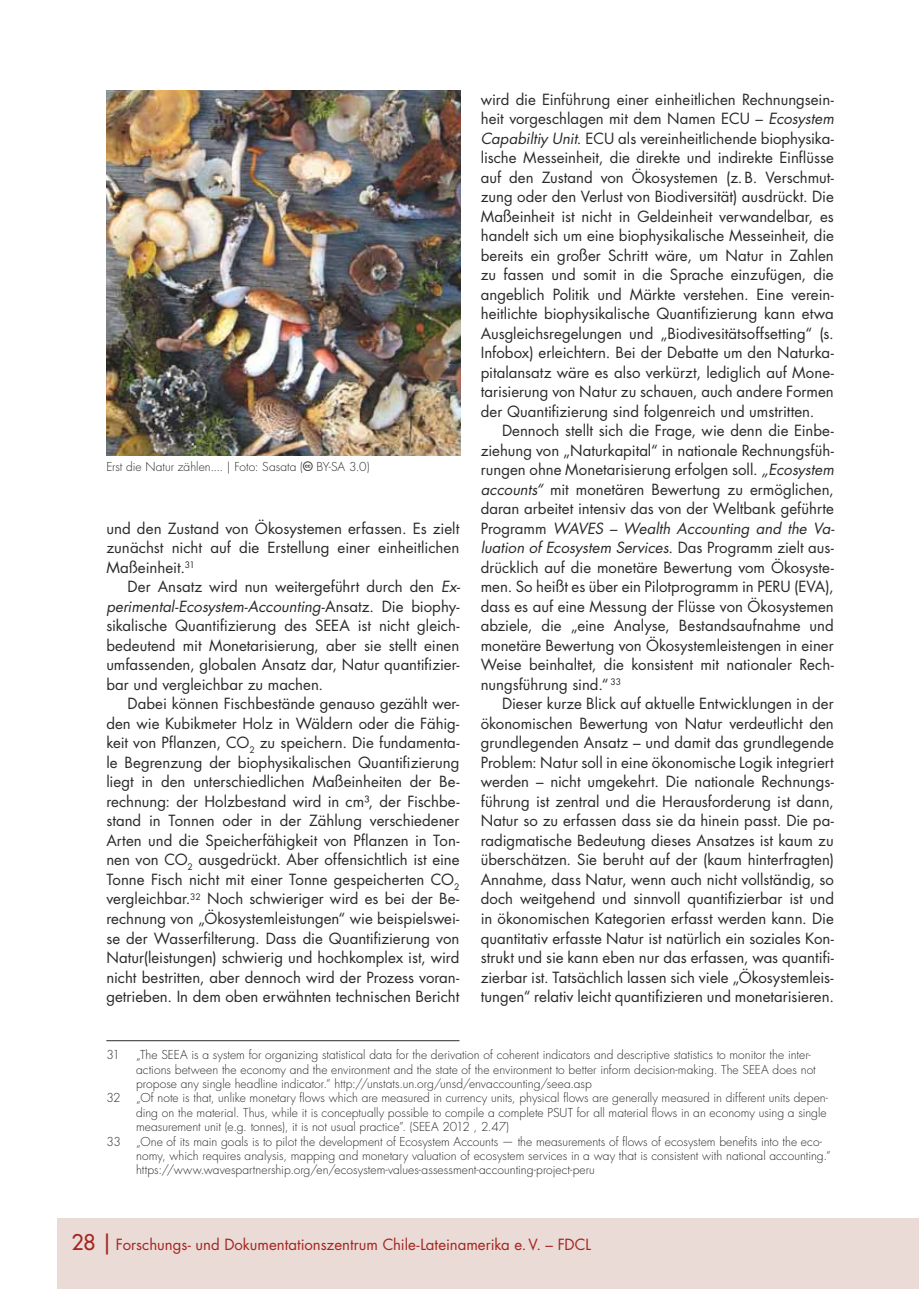
<style>
.page{position:relative;width:919px;height:1289px;background:#fff}
.page>*{position:absolute;margin:0;border:0;box-sizing:border-box;transform-origin:0 0}
.t1{font:15px/19.5px "Futura Std";color:#292b2a;text-align:justify}
.t2{font:15px "Futura Std";color:#a42521}
.t3{font:300 12px/14.4px "Futura Std";color:#292b2a}
.s1{font-style:italic}
.s2{font-family:"Futura Com";font-weight:500;font-size:21px}
</style>
<div class="page">
<div style="left:57px;top:1218px;width:861px;height:70px;background:#eadbd6"></div>
<img style="left:106px;top:90px;width:354px;height:365px">
<hr style="left:106px;top:1040px;width:353px;height:1px;background:#292b2a">
<p class="t3" style="left:106px;top:460px;width:265px">Erst die Natur zählen.... | Foto: Sasata ( BY-SA 3.0)</p>
<p class="t1" style="left:106px;top:519px;width:354px">und den Zustand von Ökosystemen erfassen. Es zielt zunächst nicht auf die Erstellung einer einheitlichen Maßeinheit.<sup>31</sup></p>
<p class="t1" style="left:106px;top:578px;width:355px;text-indent:21px">Der Ansatz wird nun weitergeführt durch den <span class="s1">Ex&shy;perimental-Ecosystem-Accounting-</span>Ansatz. Die biophy&shy;sikalische Quantifizierung des SEEA ist nicht gleich&shy;bedeutend mit Monetarisierung, aber sie stellt einen umfassenden, globalen Ansatz dar, Natur quantifizier&shy;bar und vergleichbar zu machen.</p>
<p class="t1" style="left:106px;top:695px;width:354px;text-indent:21px">Dabei können Fischbestände genauso gezählt wer&shy;den wie Kubikmeter Holz in Wäldern oder die Fähig&shy;keit von Pflanzen, CO<sub>2</sub> zu speichern. Die fundamenta&shy;le Begrenzung der biophysikalischen Quantifizierung liegt in den unterschiedlichen Maßeinheiten der Be&shy;rechnung: der Holzbestand wird in cm³, der Fischbe&shy;stand in Tonnen oder in der Zählung verschiedener Arten und die Speicherfähigkeit von Pflanzen in Ton&shy;nen von CO<sub>2</sub> ausgedrückt. Aber offensichtlich ist eine Tonne Fisch nicht mit einer Tonne gespeicherten CO<sub>2 </sub>vergleichbar.<sup>32</sup> Noch schwieriger wird es bei der Be&shy;rechnung von „Ökosystemleistungen“ wie beispielswei&shy;se der Wasserfilterung. Dass die Quantifizierung von Natur(leistungen) schwierig und hochkomplex ist, wird nicht bestritten, aber dennoch wird der Prozess voran&shy;getrieben. In dem oben erwähnten technischen Bericht</p>
<p class="t1" style="left:480px;top:90px;width:354px">wird die Einführung einer einheitlichen Rechnungsein&shy;heit vorgeschlagen mit dem Namen ECU – <span class="s1">Ecosystem Capabiltiy Unit</span>. ECU als vereinheitlichende biophysika&shy;lische Messeinheit, die direkte und indirekte Einflüsse auf den Zustand von Ökosystemen (z. B. Verschmut&shy;zung oder den Verlust von Biodiversität) ausdrückt. Die Maßeinheit ist nicht in Geldeinheit verwandelbar, es handelt sich um eine biophysikalische Messeinheit, die bereits ein großer Schritt wäre, um Natur in Zahlen zu fassen und somit in die Sprache einzufügen, die angeblich Politik und Märkte verstehen. Eine verein&shy;heitlichte biophysikalische Quantifizierung kann etwa Ausgleichsregelungen und „Biodivesitätsoffsetting“ (s.<br>Infobox) erleichtern. Bei der Debatte um den Naturka&shy;pitalansatz wäre es also verkürzt, lediglich auf Mone&shy;tarisierung von Natur zu schauen, auch andere Formen der Quantifizierung sind folgenreich und umstritten.</p>
<p class="t1" style="left:480px;top:422px;width:355px;text-indent:21px">Dennoch stellt sich die Frage, wie denn die Einbe&shy;ziehung von „Naturkapital“ in nationale Rechnungsfüh&shy;rungen ohne Monetarisierung erfolgen soll. <span class="s1">„Ecosystem accounts“</span> mit monetären Bewertung zu ermöglichen, daran arbeitet intensiv das von der Weltbank geführte Programm <span class="s1">WAVES – Wealth Accounting and the Va&shy;luation of Ecosystem Services</span>. Das Programm zielt aus&shy;drücklich auf die monetäre Bewertung vom Ökosyste&shy;men. So heißt es über ein Pilotprogramm in PERU (EVA), dass es auf eine Messung der Flüsse von Ökosystemen abziele, die „eine Analyse, Bestandsaufnahme und monetäre Bewertung von Ökosystemleistengen in einer Weise beinhaltet, die konsistent mit nationaler Rech&shy;nungsführung sind.“ <sup>33</sup></p>
<p class="t1" style="left:480px;top:695px;width:355px;text-indent:21px">Dieser kurze Blick auf aktuelle Entwicklungen in der ökonomischen Bewertung von Natur verdeutlicht den grundlegenden Ansatz – und damit das grundlegende Problem: Natur soll in eine ökonomische Logik integriert werden – nicht umgekehrt. Die nationale Rechnungs&shy;führung ist zentral und die Herausforderung ist dann, Natur so zu erfassen dass sie da hinein passt. Die pa&shy;radigmatische Bedeutung dieses Ansatzes ist kaum zu überschätzen. Sie beruht auf der (kaum hinterfragten)<br>Annahme, dass Natur, wenn auch nicht vollständig, so doch weitgehend und sinnvoll quantifizierbar ist und in ökonomischen Kategorien erfasst werden kann. Die quantitativ erfasste Natur ist natürlich ein soziales Kon&shy;strukt und sie kann eben nur das erfassen, was quantifi&shy;zierbar ist. Tatsächlich lassen sich viele „Ökosystemleis&shy;tungen“ relativ leicht quantifizieren und monetarisieren.</p>
<p class="t3" style="left:106px;top:1048px;width:15px">31</p>
<p class="t3" style="left:136px;top:1048px;width:681px">„The SEEA is a system for organizing statistical data for the derivation of coherent indicators and descriptive statistics to monitor the inter&shy;actions between the economy and the environment and the state of the environment to better inform decision-making. The SEEA does not propose any single headline indicator.“ http://unstats.un.org/unsd/envaccounting/seea.asp</p>
<p class="t3" style="left:106px;top:1091px;width:16px">32</p>
<p class="t3" style="left:136px;top:1091px;width:693px">„Of note is that, unlike monetary flows which are measured in currency units, physical flows are generally measured in different units depen&shy;ding on the material. Thus, while it is conceptually possible to compile a complete PSUT for all material flows in an economy using a single measurement unit (e.g. tonnes), it is not usual practice”. (SEEA 2012 , 2.47)</p>
<p class="t3" style="left:106px;top:1134px;width:16px">33</p>
<p class="t3" style="left:136px;top:1134px;width:696px">„One of its main goals is to pilot the development of Ecosystem Accounts — the measurements of flows of ecosystem benefits into the eco&shy;nomy, which requires analysis, mapping and monetary valuation of ecosystem services in a way that is consistent with national accounting.“ https://www.wavespartnership.org/en/ecosystem-values-assessment-accounting-project-peru</p>
<p class="t2" style="left:71px;top:1237px;width:521px"><span class="s2">28 |</span> Forschungs- und Dokumentationszentrum Chile-Lateinamerika e. V. – FDCL</p>
</div>
